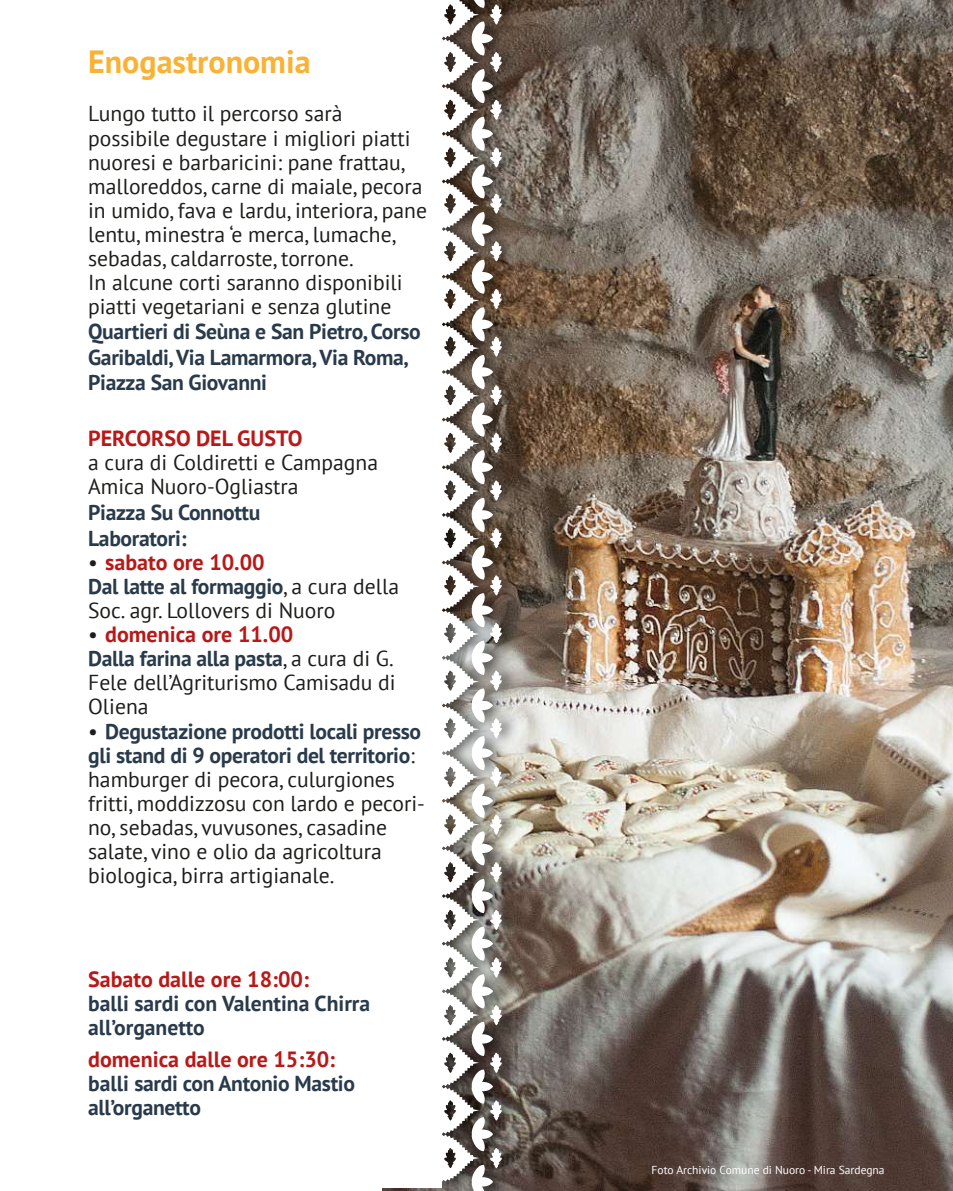
<style>
.page{position:relative;width:953px;height:1191px;background:#fff}
.page>*{position:absolute;margin:0;border:0;box-sizing:border-box;transform-origin:0 0}
.t1{font:700 32px "PT Sans";color:#f9b234}
.t2{font:700 22px "PT Sans";color:#b81918}
.t3{font:21.6px/24px "PT Sans";color:#1d1d1b}
.t4{font:700 21.6px/25.6px "PT Sans";letter-spacing:-.015em;color:#293a4b}
.t5{font:11.6px "PT Sans";color:#fff}
.s1{font-weight:400;font-size:21.6px;color:#1d1d1b}
.s2{font-weight:700;color:#293a4b}
</style>
<div class="page">
<img style="left:382px;top:0;width:570px;height:1191px">
<img style="left:405px;top:0;width:119px;height:1191px">
<svg style="left:416px;top:0;width:86px;height:1191px"></svg>
<div style="left:0;top:0;width:442px;height:1187px;background:#fff"></div>
<h1 class="t1" style="left:88px;top:41px;width:224px">Enogastronomia</h1>
<p class="t3" style="left:88px;top:101px;width:340px">Lungo tutto il percorso sarà possibile degustare i migliori piatti nuoresi e barbaricini: pane frattau, malloreddos, carne di maiale, pecora in umido, fava e lardu, interiora, pane lentu, minestra ‘e merca, lumache, sebadas, caldarroste, torrone.<br>In alcune corti saranno disponibili piatti vegetariani e senza glutine</p>
<p class="t4" style="left:88px;top:318px;width:334px">Quartieri di Seùna e San Pietro, Corso<br>Garibaldi, Via Lamarmora, Via Roma,<br>Piazza San Giovanni</p>
<p class="t2" style="left:88px;top:424px;width:216px">PERCORSO DEL GUSTO</p>
<p class="t3" style="left:88px;top:450px;width:291px">a cura di Coldiretti e Campagna<br>Amica Nuoro-Ogliastra</p>
<p class="t4" style="left:88px;top:499px;width:174px">Piazza Su Connottu<br>Laboratori:</p>
<p class="t2" style="left:88px;top:547px;width:178px"><span class="s1">•</span> sabato ore 10.00</p>
<p class="t3" style="left:88px;top:573px;width:312px"><span class="s2">Dal latte al formaggio</span>, a cura della<br>Soc. agr. Lollovers di Nuoro</p>
<p class="t2" style="left:88px;top:619px;width:207px"><span class="s1">•</span> domenica ore 11.00</p>
<p class="t3" style="left:88px;top:645px;width:309px;text-align:justify"><span class="s2">Dalla farina alla pasta</span>, a cura di G.<br>Fele dell’Agriturismo Camisadu di Oliena</p>
<p class="t3" style="left:88px;top:719px;width:338px">• <span class="s2">Degustazione prodotti locali presso gli stand di 9 operatori del territorio</span>: hamburger di pecora, culurgiones fritti, moddizzosu con lardo e pecori&shy;no, sebadas, vuvusones, casadine salate, vino e olio da agricoltura biologica, birra artigianale.</p>
<p class="t2" style="left:88px;top:965px;width:222px">Sabato dalle ore 18:00:</p>
<p class="t4" style="left:88px;top:991px;width:283px;line-height:24px">balli sardi con Valentina Chirra all’organetto</p>
<p class="t2" style="left:88px;top:1045px;width:248px">domenica dalle ore 15:30:</p>
<p class="t4" style="left:88px;top:1071px;width:268px;line-height:24px">balli sardi con Antonio Mastio all’organetto</p>
<p class="t5" style="left:651px;top:1162px;width:234px">Foto Archivio Comune di Nuoro - Mira Sardegna</p>
</div>
